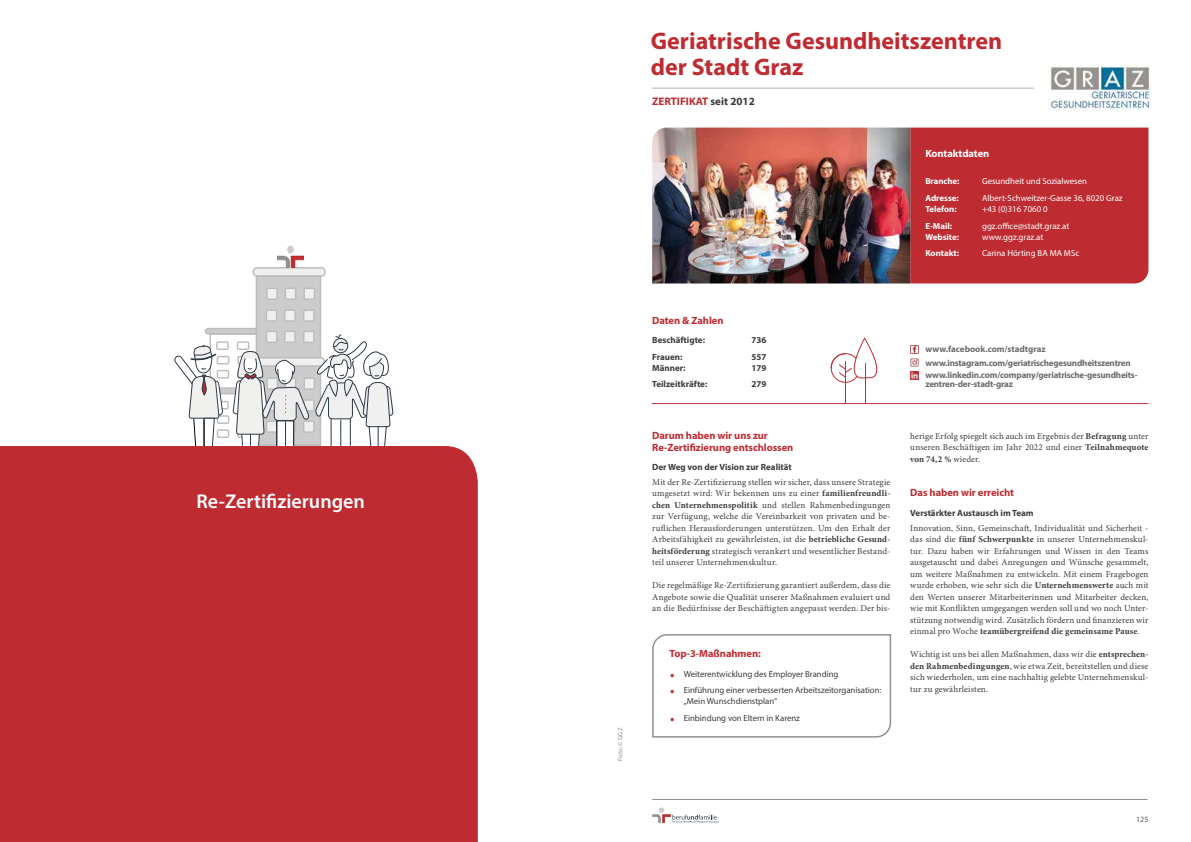
<style>
.page{position:relative;width:1191px;height:842px;background:#fff}
.page>*{position:absolute;margin:0;border:0;box-sizing:border-box;transform-origin:0 0}
.t1{font:700 24px/26px "Myriad Pro";color:#be2b31}
.t2{font:600 20px "Myriad Pro";color:#fff}
.t3{font:700 11px "Myriad Pro";color:#be2b31}
.t4{font:700 10.5px/12.6px "Myriad Pro";letter-spacing:-.005em;color:#be2b31}
.t5{font:700 10.5px "Myriad Pro";letter-spacing:-.005em;color:#fff}
.t6{font:9px/11.5px "Minion Pro";letter-spacing:.015em;color:#3c3c3b;text-align:justify}
.t7{font:700 9px/14.2px "Myriad Pro";letter-spacing:-.02em;color:#6b6b6a}
.t8{font:700 9px "Myriad Pro";color:#3c3c3b}
.t9{font:8.8px/16.7px "Myriad Pro";letter-spacing:-.005em;color:#3c3c3b}
.t10{font:8.8px "Myriad Pro";color:#fff}
.t11{font:700 8.8px "Myriad Pro";color:#fff}
.t12{font:8px "Myriad Pro";color:#575756}
.t13{font:6.5px "Myriad Pro";color:#909090}
.s1{color:#3c3c3b}
.s2{font-weight:700}
.s3{font-weight:700;font-size:18px;color:#be2b31}
</style>
<div class="page">
<hr style="left:652px;top:799px;width:495px;height:1px;background:#909090">
<hr style="left:652px;top:88px;width:496px;height:1px;background:#b3b2b2">
<svg style="left:652px;top:807px;width:66px;height:16px"></svg>
<img style="left:277px;top:246px;width:26px;height:21px">
<svg style="left:174px;top:267px;width:219px;height:179px"></svg>
<div style="left:0;top:446px;width:478px;height:396px;background:#be2b31"></div>
<div style="left:910px;top:128px;width:238px;height:155px;background:#be2b31"></div>
<div style="left:1034px;top:46px;width:120px;height:70px;background:#fff"></div>
<img style="left:1048px;top:64px;width:103px;height:47px">
<hr style="left:845px;top:362px;width:1px;height:42px;background:#be2b31">
<svg style="left:830px;top:337px;width:48px;height:46px"></svg>
<hr style="left:865px;top:364px;width:1px;height:40px;background:#be2b31">
<hr style="left:652px;top:403px;width:496px;height:1px;background:#be2b31">
<svg style="left:652px;top:634px;width:240px;height:104px"></svg>
<svg style="left:910px;top:346px;width:8px;height:34px"></svg>
<img style="left:652px;top:128px;width:258px;height:155px">
<h2 class="t2" style="left:196px;top:488px;width:170px">Re-Zertifizierungen</h2>
<p class="t13" style="left:616px;top:761px;width:34px;rotate:-90deg">Foto: © GGZ</p>
<h1 class="t1" style="left:651px;top:27px;width:353px">Geriatrische Gesundheitszentren der Stadt Graz</h1>
<p class="t3" style="left:652px;top:94px;width:104px">ZERTIFIKAT <span class="s1">seit 2012</span></p>
<p class="t5" style="left:925px;top:146px;width:65px">Kontaktdaten</p>
<p class="t11" style="left:925px;top:176px;width:36px">Branche:</p>
<p class="t10" style="left:982px;top:176px;width:106px">Gesundheit und Sozialwesen</p>
<p class="t11" style="left:925px;top:192px;width:35px">Adresse:</p>
<p class="t10" style="left:982px;top:193px;width:142px">Albert-Schweitzer-Gasse 36, 8020 Graz</p>
<p class="t11" style="left:925px;top:203px;width:33px">Telefon:</p>
<p class="t10" style="left:982px;top:204px;width:67px">+43 (0)316 7060 0</p>
<p class="t11" style="left:925px;top:220px;width:28px">E-Mail:</p>
<p class="t10" style="left:982px;top:220px;width:89px">ggz.office@stadt.graz.at</p>
<p class="t11" style="left:925px;top:231px;width:35px">Website:</p>
<p class="t10" style="left:982px;top:231px;width:63px">www.ggz.graz.at</p>
<p class="t11" style="left:925px;top:248px;width:35px">Kontakt:</p>
<p class="t10" style="left:982px;top:248px;width:99px">Carina Hörting BA MA MSc</p>
<p class="t4" style="left:652px;top:313px;width:73px">Daten &amp; Zahlen</p>
<p class="t8" style="left:652px;top:334px;width:54px">Beschäftigte:</p>
<p class="t8" style="left:751px;top:334px;width:16px">736</p>
<p class="t8" style="left:652px;top:351px;width:32px">Frauen:</p>
<p class="t8" style="left:751px;top:351px;width:16px">557</p>
<p class="t8" style="left:652px;top:362px;width:35px">Männer:</p>
<p class="t8" style="left:751px;top:362px;width:16px">179</p>
<p class="t8" style="left:652px;top:378px;width:57px">Teilzeitkräfte:</p>
<p class="t8" style="left:751px;top:378px;width:16px">279</p>
<p class="t4" style="left:652px;top:428px;width:143px">Darum haben wir uns zur<br>Re-Zertifizierung entschlossen</p>
<p class="t8" style="left:652px;top:461px;width:141px">Der Weg von der Vision zur Realität</p>
<p class="t6" style="left:652px;top:476px;width:240px">Mit der Re-Zertifizierung stellen wir sicher, dass unsere Strategie umgesetzt wird: Wir bekennen uns zu einer <span class="s2">familienfreundli&shy;chen Unternehmenspolitik</span> und stellen Rahmenbedingungen zur Verfügung, welche die Vereinbarkeit von privaten und be&shy;ruflichen Herausforderungen unterstützen. Um den Erhalt der Arbeitsfähigkeit zu gewährleisten, ist die <span class="s2">betriebliche Gesund&shy;heitsförderung</span> strategisch verankert und wesentlicher Bestand&shy;teil unserer Unternehmenskultur.</p>
<p class="t6" style="left:652px;top:579px;width:240px">Die regelmäßige Re-Zertifizierung garantiert außerdem, dass die Angebote sowie die Qualität unserer Maßnahmen evaluiert und an die Bedürfnisse der Beschäftigten angepasst werden. Der bis-</p>
<p class="t4" style="left:669px;top:647px;width:93px">Top-3-Maßnahmen:</p>
<p class="t9" style="left:670px;top:665px;width:213px"><span class="s3">.</span> Weiterentwicklung des Employer Branding<br><span class="s3">.</span> Einführung einer verbesserten Arbeitszeitorganisation:</p>
<p class="t9" style="left:670px;top:693px;width:132px;text-indent:14px">„Mein Wunschdienstplan“<br><span class="s3">.</span> Einbindung von Eltern in Karenz</p>
<p class="t7" style="left:925px;top:341px;width:207px">www.facebook.com/stadtgraz www.instagram.com/geriatrischegesundheitszentren</p>
<p class="t7" style="left:925px;top:371px;width:214px;line-height:9px">www.linkedin.com/company/geriatrische-gesundheits&shy;zentren-der-stadt-graz</p>
<p class="t6" style="left:910px;top:430px;width:240px">herige Erfolg spiegelt sich auch im Ergebnis der <span class="s2">Befragung</span> unter unseren Beschäftigen im Jahr 2022 und einer <span class="s2">Teilnahmequote von 74,2 %</span> wieder.</p>
<p class="t4" style="left:910px;top:486px;width:105px">Das haben wir erreicht</p>
<p class="t8" style="left:910px;top:507px;width:125px">Verstärkter Austausch im Team</p>
<p class="t6" style="left:910px;top:522px;width:240px">Innovation, Sinn, Gemeinschaft, Individualität und Sicherheit - das sind die <span class="s2">fünf Schwerpunkte</span> in unserer Unternehmenskul&shy;tur. Dazu haben wir Erfahrungen und Wissen in den Teams ausgetauscht und dabei Anregungen und Wünsche gesammelt, um weitere Maßnahmen zu entwickeln. Mit einem Fragebogen wurde erhoben, wie sehr sich die <span class="s2">Unternehmenswerte</span> auch mit den Werten unserer Mitarbeiterinnen und Mitarbeiter decken, wie mit Konflikten umgegangen werden soll und wo noch Unter&shy;stützung notwendig wird. Zusätzlich fördern und finanzieren wir einmal pro Woche <span class="s2">teamübergreifend die gemeinsame Pause</span>.</p>
<p class="t6" style="left:910px;top:648px;width:240px">Wichtig ist uns bei allen Maßnahmen, dass wir die <span class="s2">entsprechen&shy;den Rahmenbedingungen</span>, wie etwa Zeit, bereitstellen und diese sich wiederholen, um eine nachhaltig gelebte Unternehmenskul&shy;tur zu gewährleisten.</p>
<p class="t12" style="left:1136px;top:815px;width:14px">125</p>
</div>
